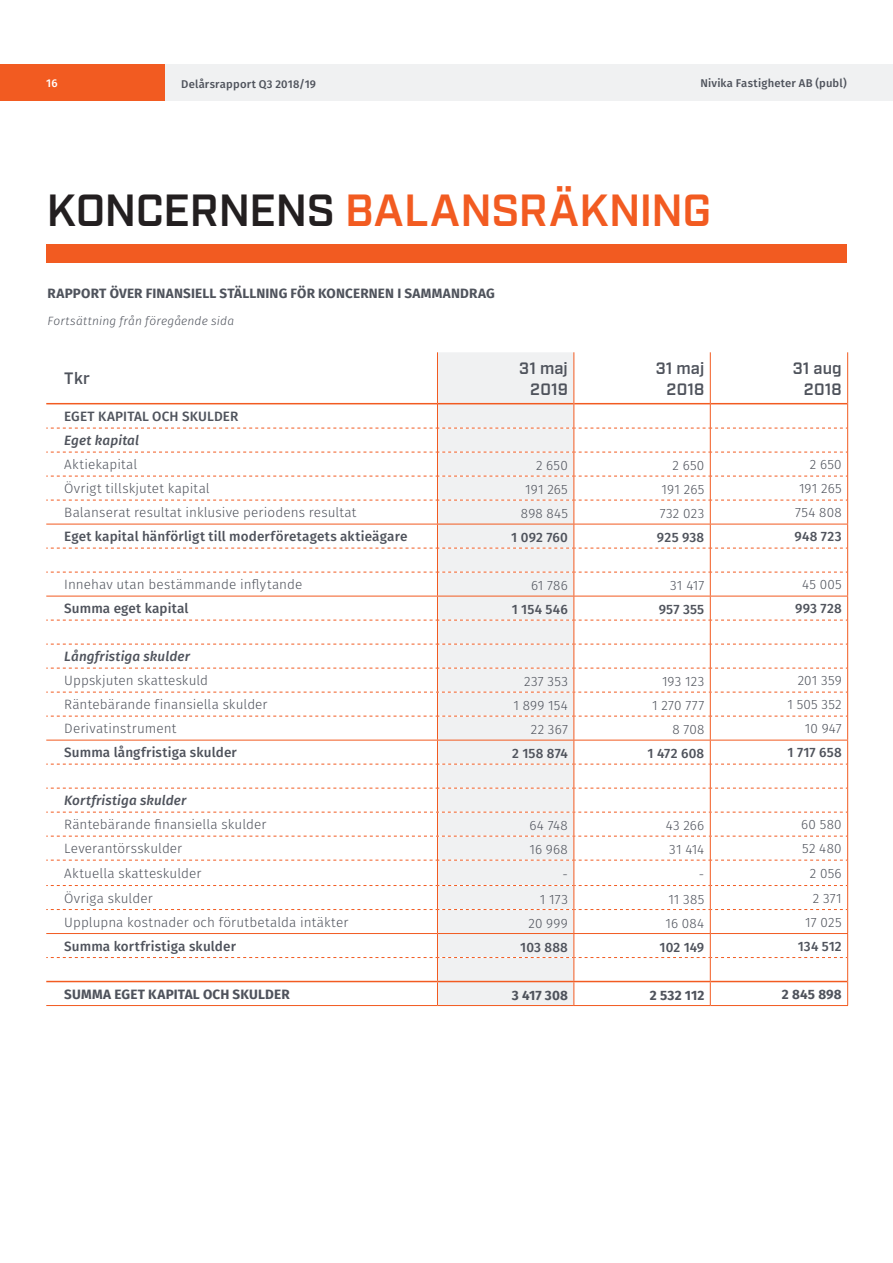
<style>
.page{position:relative;width:893px;height:1263px;background:#fff}
.page>*{position:absolute;margin:0;border:0;box-sizing:border-box;transform-origin:0 0}
.t1{font:600 45px "Industry";letter-spacing:-.015em;color:#f25b21}
.t2{font:600 16.5px/21px "Industry";letter-spacing:.01em;color:#4f535c;text-align:right}
.t3{font:300 13.5px "Fira Sans";letter-spacing:.01em;color:#4f535c}
.t4{font:500 13.5px "Fira Sans";letter-spacing:.01em;color:#4f535c}
.t5{font:700 13.5px "Fira Sans";letter-spacing:.01em;color:#4f535c}
.t6{font:italic 500 13.5px "Fira Sans";letter-spacing:.01em;color:#4f535c}
.t7{font:italic 300 12px "Fira Sans";letter-spacing:.01em;color:#4f535c}
.t8{font:500 11.25px "Fira Sans";letter-spacing:.015em;color:#4f535c}
.t9{font:500 11.25px "Fira Sans";color:#fff}
.s1{color:#231f20}
</style>
<div class="page">
<div style="left:134px;top:64px;width:759px;height:36px;background:#f0f1f2"></div>
<div style="left:438px;top:352px;width:135px;height:51px;background:#f0f1f2"></div>
<hr style="left:46px;top:403px;width:391px;height:1px;background:#f25b21">
<hr style="left:438px;top:403px;width:135px;height:1px;background:#f25b21">
<hr style="left:574px;top:403px;width:136px;height:1px;background:#f25b21">
<hr style="left:711px;top:403px;width:136px;height:1px;background:#f25b21">
<hr style="left:437px;top:352px;width:1px;height:52px;background:#f25b21">
<hr style="left:573px;top:352px;width:1px;height:52px;background:#f25b21">
<hr style="left:710px;top:352px;width:1px;height:52px;background:#f25b21">
<hr style="left:847px;top:352px;width:1px;height:52px;background:#f25b21">
<hr style="left:46px;top:1005px;width:391px;height:1px;background:#f25b21">
<hr style="left:437px;top:1005px;width:137px;height:1px;background:#f25b21">
<hr style="left:574px;top:1005px;width:136px;height:1px;background:#f25b21">
<hr style="left:710px;top:1005px;width:138px;height:1px;background:#f25b21">
<svg style="left:46px;top:404px;width:802px;height:601px"></svg>
<hr style="left:46px;top:981px;width:391px;height:1px;background:#f25b21">
<hr style="left:437px;top:981px;width:137px;height:1px;background:#f25b21">
<hr style="left:574px;top:981px;width:136px;height:1px;background:#f25b21">
<hr style="left:710px;top:981px;width:137px;height:1px;background:#f25b21">
<div style="left:0;top:64px;width:165px;height:36px;background:#f25b21"></div>
<div style="left:46px;top:244px;width:801px;height:18px;background:#f25b21"></div>
<p class="t9" style="left:46px;top:74px;width:13px">16</p>
<p class="t8" style="left:181px;top:75px;width:136px">Delårsrapport Q3 2018/19</p>
<p class="t8" style="left:700px;top:74px;width:148px">Nivika Fastigheter AB (publ)</p>
<h1 class="t1" style="left:47px;top:184px;width:666px"><span class="s1">KONCERNENS</span> BALANSRÄKNING</h1>
<p class="t5" style="left:48px;top:282px;width:449px">RAPPORT ÖVER FINANSIELL STÄLLNING FÖR KONCERNEN I SAMMANDRAG</p>
<p class="t7" style="left:48px;top:313px;width:188px">Fortsättning från föregående sida</p>
<p class="t2" style="left:64px;top:369px;width:27px">Tkr</p>
<p class="t2" style="left:519px;top:358px;width:50px">31 maj<br>2019</p>
<p class="t2" style="left:656px;top:358px;width:50px">31 maj<br>2018</p>
<p class="t2" style="left:793px;top:358px;width:50px">31 aug<br>2018</p>
<p class="t4" style="left:64px;top:406px;width:175px">EGET KAPITAL OCH SKULDER</p>
<p class="t6" style="left:64px;top:430px;width:76px">Eget kapital</p>
<p class="t3" style="left:64px;top:455px;width:75px">Aktiekapital</p>
<p class="t3" style="left:536px;top:456px;width:33px">2 650</p>
<p class="t3" style="left:672px;top:456px;width:33px">2 650</p>
<p class="t3" style="left:810px;top:455px;width:33px">2 650</p>
<p class="t3" style="left:64px;top:479px;width:147px">Övrigt tillskjutet kapital</p>
<p class="t3" style="left:525px;top:480px;width:44px">191 265</p>
<p class="t3" style="left:662px;top:480px;width:44px">191 265</p>
<p class="t3" style="left:799px;top:479px;width:44px">191 265</p>
<p class="t3" style="left:64px;top:503px;width:294px">Balanserat resultat inklusive periodens resultat</p>
<p class="t3" style="left:521px;top:504px;width:48px">898 845</p>
<p class="t3" style="left:660px;top:504px;width:46px">732 023</p>
<p class="t3" style="left:795px;top:503px;width:48px">754 808</p>
<p class="t4" style="left:64px;top:526px;width:345px">Eget kapital hänförligt till moderföretagets aktieägare</p>
<p class="t4" style="left:511px;top:527px;width:58px">1 092 760</p>
<p class="t4" style="left:657px;top:527px;width:49px">925 938</p>
<p class="t4" style="left:795px;top:526px;width:49px">948 723</p>
<p class="t3" style="left:64px;top:575px;width:240px">Innehav utan bestämmande inflytande</p>
<p class="t3" style="left:531px;top:576px;width:38px">61 786</p>
<p class="t3" style="left:670px;top:576px;width:36px">31 417</p>
<p class="t3" style="left:802px;top:575px;width:41px">45 005</p>
<p class="t4" style="left:64px;top:598px;width:126px">Summa eget kapital</p>
<p class="t4" style="left:512px;top:599px;width:58px">1 154 546</p>
<p class="t4" style="left:659px;top:599px;width:47px">957 355</p>
<p class="t4" style="left:795px;top:598px;width:48px">993 728</p>
<p class="t6" style="left:64px;top:646px;width:127px">Långfristiga skulder</p>
<p class="t3" style="left:64px;top:671px;width:145px">Uppskjuten skatteskuld</p>
<p class="t3" style="left:524px;top:672px;width:45px">237 353</p>
<p class="t3" style="left:662px;top:672px;width:44px">193 123</p>
<p class="t3" style="left:798px;top:671px;width:45px">201 359</p>
<p class="t3" style="left:64px;top:695px;width:205px">Räntebärande finansiella skulder</p>
<p class="t3" style="left:513px;top:696px;width:56px">1 899 154</p>
<p class="t3" style="left:652px;top:696px;width:54px">1 270 777</p>
<p class="t3" style="left:787px;top:695px;width:56px">1 505 352</p>
<p class="t3" style="left:64px;top:719px;width:114px">Derivatinstrument</p>
<p class="t3" style="left:531px;top:720px;width:39px">22 367</p>
<p class="t3" style="left:672px;top:720px;width:33px">8 708</p>
<p class="t3" style="left:805px;top:719px;width:38px">10 947</p>
<p class="t4" style="left:64px;top:742px;width:174px">Summa långfristiga skulder</p>
<p class="t4" style="left:512px;top:743px;width:57px">2 158 874</p>
<p class="t4" style="left:648px;top:743px;width:58px">1 472 608</p>
<p class="t4" style="left:788px;top:742px;width:56px">1 717 658</p>
<p class="t6" style="left:64px;top:790px;width:124px">Kortfristiga skulder</p>
<p class="t3" style="left:64px;top:815px;width:204px">Räntebärande finansiella skulder</p>
<p class="t3" style="left:529px;top:816px;width:40px">64 748</p>
<p class="t3" style="left:666px;top:816px;width:40px">43 266</p>
<p class="t3" style="left:801px;top:815px;width:42px">60 580</p>
<p class="t3" style="left:64px;top:839px;width:120px">Leverantörsskulder</p>
<p class="t3" style="left:529px;top:840px;width:40px">16 968</p>
<p class="t3" style="left:669px;top:840px;width:37px">31 414</p>
<p class="t3" style="left:802px;top:839px;width:41px">52 480</p>
<p class="t3" style="left:64px;top:864px;width:139px">Aktuella skatteskulder</p>
<p class="t3" style="left:562px;top:865px;width:7px">-</p>
<p class="t3" style="left:699px;top:865px;width:7px">-</p>
<p class="t3" style="left:810px;top:864px;width:33px">2 056</p>
<p class="t3" style="left:64px;top:888px;width:90px">Övriga skulder</p>
<p class="t3" style="left:540px;top:889px;width:29px">1 173</p>
<p class="t3" style="left:668px;top:889px;width:37px">11 385</p>
<p class="t3" style="left:813px;top:888px;width:30px">2 371</p>
<p class="t3" style="left:64px;top:912px;width:286px">Upplupna kostnader och förutbetalda intäkter</p>
<p class="t3" style="left:529px;top:913px;width:41px">20 999</p>
<p class="t3" style="left:665px;top:913px;width:40px">16 084</p>
<p class="t3" style="left:805px;top:912px;width:38px">17 025</p>
<p class="t4" style="left:64px;top:935px;width:173px">Summa kortfristiga skulder</p>
<p class="t4" style="left:520px;top:936px;width:49px">103 888</p>
<p class="t4" style="left:660px;top:936px;width:46px">102 149</p>
<p class="t4" style="left:798px;top:935px;width:45px">134 512</p>
<p class="t5" style="left:64px;top:982px;width:227px">SUMMA EGET KAPITAL OCH SKULDER</p>
<p class="t5" style="left:512px;top:984px;width:57px">3 417 308</p>
<p class="t5" style="left:650px;top:984px;width:56px">2 532 112</p>
<p class="t5" style="left:782px;top:982px;width:61px">2 845 898</p>
</div>
